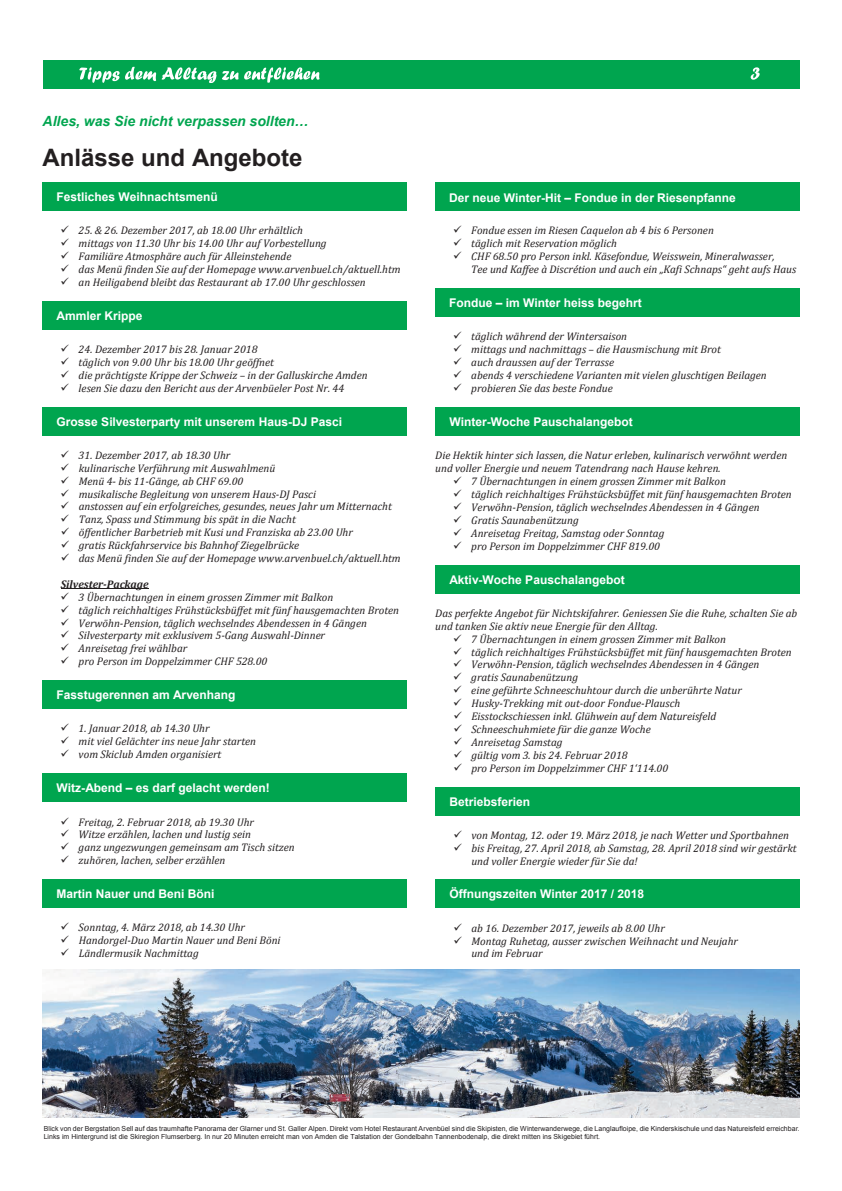
<style>
.page{position:relative;width:842px;height:1191px;background:#fff}
.page>*{position:absolute;margin:0;border:0;box-sizing:border-box;transform-origin:0 0}
.t1{font:700 24px "Arial";color:#231f20}
.t2{font:italic 700 14px "Arial";color:#00a54f}
.t3{font:700 12px "Arial";color:#fff}
.t4{font:italic 11px/12.8px "Cambria";color:#231f20}
.t5{font:italic 700 11px "Cambria";color:#231f20}
.t6{font:7px/8.2px "Arial";color:#231f20}
</style>
<div class="page">
<hr style="left:61px;top:588px;width:87px;height:1px;background:#231f20">
<div style="left:43px;top:182px;width:364px;height:29px;background:#00a54f"></div>
<div style="left:43px;top:301px;width:364px;height:29px;background:#00a54f"></div>
<div style="left:43px;top:407px;width:364px;height:28px;background:#00a54f"></div>
<div style="left:43px;top:680px;width:364px;height:29px;background:#00a54f"></div>
<div style="left:43px;top:773px;width:364px;height:29px;background:#00a54f"></div>
<div style="left:43px;top:879px;width:364px;height:29px;background:#00a54f"></div>
<div style="left:435px;top:183px;width:364px;height:28px;background:#00a54f"></div>
<div style="left:435px;top:288px;width:364px;height:29px;background:#00a54f"></div>
<div style="left:435px;top:407px;width:365px;height:28px;background:#00a54f"></div>
<div style="left:435px;top:565px;width:365px;height:28px;background:#00a54f"></div>
<div style="left:435px;top:787px;width:365px;height:28px;background:#00a54f"></div>
<div style="left:435px;top:879px;width:365px;height:29px;background:#00a54f"></div>
<div style="left:43px;top:60px;width:757px;height:29px;background:#00a54f"></div>
<svg style="left:79px;top:67px;width:77px;height:15px"></svg>
<svg style="left:162px;top:67px;width:54px;height:15px"></svg>
<svg style="left:222px;top:71px;width:16px;height:9px"></svg>
<svg style="left:244px;top:67px;width:75px;height:15px"></svg>
<svg style="left:751px;top:67px;width:9px;height:13px"></svg>
<img style="left:43px;top:969px;width:756px;height:148px">
<p class="t2" style="left:43px;top:112px;width:268px">Alles, was Sie nicht verpassen sollten…</p>
<h1 class="t1" style="left:43px;top:141px;width:261px">Anlässe und Angebote</h1>
<p class="t3" style="left:57px;top:189px;width:163px">Festliches Weihnachtsmenü</p>
<p class="t4" style="left:61px;top:224px;width:244px">✓ 25. &amp; 26. Dezember 2017, ab 18.00 Uhr erhältlich</p>
<p class="t4" style="left:61px;top:236px;width:267px">✓ mittags von 11.30 Uhr bis 14.00 Uhr auf Vorbestellung</p>
<p class="t4" style="left:61px;top:249px;width:232px">✓ Familiäre Atmosphäre auch für Alleinstehende</p>
<p class="t4" style="left:61px;top:262px;width:341px">✓ das Menü finden Sie auf der Homepage www.arvenbuel.ch/aktuell.htm</p>
<p class="t4" style="left:61px;top:275px;width:307px">✓ an Heiligabend bleibt das Restaurant ab 17.00 Uhr geschlossen</p>
<p class="t3" style="left:57px;top:308px;width:87px">Ammler Krippe</p>
<p class="t4" style="left:61px;top:342px;width:198px">✓ 24. Dezember 2017 bis 28. Januar 2018</p>
<p class="t4" style="left:61px;top:355px;width:215px">✓ täglich von 9.00 Uhr bis 18.00 Uhr geöffnet</p>
<p class="t4" style="left:61px;top:368px;width:309px">✓ die prächtigste Krippe der Schweiz – in der Galluskirche Amden</p>
<p class="t4" style="left:61px;top:381px;width:285px">✓ lesen Sie dazu den Bericht aus der Arvenbüeler Post Nr. 44</p>
<p class="t3" style="left:57px;top:413px;width:287px">Grosse Silvesterparty mit unserem Haus-DJ Pasci</p>
<p class="t4" style="left:61px;top:448px;width:171px">✓ 31. Dezember 2017, ab 18.30 Uhr</p>
<p class="t4" style="left:61px;top:461px;width:216px">✓ kulinarische Verführung mit Auswahlmenü</p>
<p class="t4" style="left:61px;top:474px;width:184px">✓ Menü 4- bis 11-Gänge, ab CHF 69.00</p>
<p class="t4" style="left:61px;top:487px;width:257px">✓ musikalische Begleitung von unserem Haus-DJ Pasci</p>
<p class="t4" style="left:61px;top:500px;width:333px">✓ anstossen auf ein erfolgreiches, gesundes, neues Jahr um Mitternacht</p>
<p class="t4" style="left:61px;top:513px;width:237px">✓ Tanz, Spass und Stimmung bis spät in die Nacht</p>
<p class="t4" style="left:61px;top:525px;width:294px">✓ öffentlicher Barbetrieb mit Kusi und Franziska ab 23.00 Uhr</p>
<p class="t4" style="left:61px;top:538px;width:240px">✓ gratis Rückfahrservice bis Bahnhof Ziegelbrücke</p>
<p class="t4" style="left:61px;top:551px;width:341px">✓ das Menü finden Sie auf der Homepage www.arvenbuel.ch/aktuell.htm</p>
<p class="t5" style="left:61px;top:576px;width:89px">Silvester-Package</p>
<p class="t4" style="left:61px;top:590px;width:274px">✓ 3 Übernachtungen in einem grossen Zimmer mit Balkon</p>
<p class="t4" style="left:61px;top:603px;width:340px">✓ täglich reichhaltiges Frühstücksbüffet mit fünf hausgemachten Broten</p>
<p class="t4" style="left:61px;top:616px;width:308px">✓ Verwöhn-Pension, täglich wechselndes Abendessen in 4 Gängen</p>
<p class="t4" style="left:61px;top:629px;width:266px">✓ Silvesterparty mit exklusivem 5-Gang Auswahl-Dinner</p>
<p class="t4" style="left:61px;top:641px;width:128px">✓ Anreisetag frei wählbar</p>
<p class="t4" style="left:61px;top:654px;width:208px">✓ pro Person im Doppelzimmer CHF 528.00</p>
<p class="t3" style="left:57px;top:687px;width:181px">Fasstugerennen am Arvenhang</p>
<p class="t4" style="left:61px;top:722px;width:150px">✓ 1. Januar 2018, ab 14.30 Uhr</p>
<p class="t4" style="left:61px;top:734px;width:197px">✓ mit viel Gelächter ins neue Jahr starten</p>
<p class="t4" style="left:61px;top:747px;width:162px">✓ vom Skiclub Amden organisiert</p>
<p class="t3" style="left:57px;top:780px;width:215px">Witz-Abend – es darf gelacht werden!</p>
<p class="t4" style="left:61px;top:815px;width:195px">✓ Freitag, 2. Februar 2018, ab 19.30 Uhr</p>
<p class="t4" style="left:61px;top:828px;width:192px">✓ Witze erzählen, lachen und lustig sein</p>
<p class="t4" style="left:61px;top:840px;width:236px">✓ ganz ungezwungen gemeinsam am Tisch sitzen</p>
<p class="t4" style="left:61px;top:853px;width:166px">✓ zuhören, lachen, selber erzählen</p>
<p class="t3" style="left:57px;top:886px;width:159px">Martin Nauer und Beni Böni</p>
<p class="t4" style="left:61px;top:920px;width:186px">✓ Sonntag, 4. März 2018, ab 14.30 Uhr</p>
<p class="t4" style="left:61px;top:933px;width:221px">✓ Handorgel-Duo Martin Nauer und Beni Böni</p>
<p class="t4" style="left:61px;top:946px;width:140px">✓ Ländlermusik Nachmittag</p>
<p class="t3" style="left:449px;top:189px;width:288px">Der neue Winter-Hit – Fondue in der Riesenpfanne</p>
<p class="t4" style="left:453px;top:224px;width:262px">✓ Fondue essen im Riesen Caquelon ab 4 bis 6 Personen</p>
<p class="t4" style="left:453px;top:237px;width:165px">✓ täglich mit Reservation möglich</p>
<p class="t4" style="left:471px;top:250px;width:327px;text-indent:-18px">✓ CHF 68.50 pro Person inkl. Käsefondue, Weisswein, Mineralwasser,<br>Tee und Kaffee à Discrétion und auch ein „Kafi Schnaps“ geht aufs Haus</p>
<p class="t3" style="left:449px;top:295px;width:194px">Fondue – im Winter heiss begehrt</p>
<p class="t4" style="left:453px;top:330px;width:175px">✓ täglich während der Wintersaison</p>
<p class="t4" style="left:453px;top:343px;width:269px">✓ mittags und nachmittags – die Hausmischung mit Brot</p>
<p class="t4" style="left:453px;top:355px;width:162px">✓ auch draussen auf der Terrasse</p>
<p class="t4" style="left:453px;top:368px;width:315px">✓ abends 4 verschiedene Varianten mit vielen gluschtigen Beilagen</p>
<p class="t4" style="left:453px;top:381px;width:161px">✓ probieren Sie das beste Fondue</p>
<p class="t3" style="left:449px;top:414px;width:185px">Winter-Woche Pauschalangebot</p>
<p class="t4" style="left:435px;top:448px;width:354px">Die Hektik hinter sich lassen, die Natur erleben, kulinarisch verwöhnt werden und voller Energie und neuem Tatendrang nach Hause kehren.</p>
<p class="t4" style="left:453px;top:474px;width:274px">✓ 7 Übernachtungen in einem grossen Zimmer mit Balkon</p>
<p class="t4" style="left:453px;top:487px;width:340px">✓ täglich reichhaltiges Frühstücksbüffet mit fünf hausgemachten Broten</p>
<p class="t4" style="left:453px;top:500px;width:308px">✓ Verwöhn-Pension, täglich wechselndes Abendessen in 4 Gängen</p>
<p class="t4" style="left:453px;top:513px;width:127px">✓ Gratis Saunabenützung</p>
<p class="t4" style="left:453px;top:526px;width:213px">✓ Anreisetag Freitag, Samstag oder Sonntag</p>
<p class="t4" style="left:453px;top:539px;width:208px">✓ pro Person im Doppelzimmer CHF 819.00</p>
<p class="t3" style="left:449px;top:572px;width:177px">Aktiv-Woche Pauschalangebot</p>
<p class="t4" style="left:435px;top:606px;width:363px">Das perfekte Angebot für Nichtskifahrer. Geniessen Sie die Ruhe, schalten Sie ab und tanken Sie aktiv neue Energie für den Alltag.</p>
<p class="t4" style="left:453px;top:632px;width:274px">✓ 7 Übernachtungen in einem grossen Zimmer mit Balkon</p>
<p class="t4" style="left:453px;top:645px;width:340px">✓ täglich reichhaltiges Frühstücksbüffet mit fünf hausgemachten Broten</p>
<p class="t4" style="left:453px;top:658px;width:308px">✓ Verwöhn-Pension, täglich wechselndes Abendessen in 4 Gängen</p>
<p class="t4" style="left:453px;top:670px;width:126px">✓ gratis Saunabenützung</p>
<p class="t4" style="left:453px;top:683px;width:290px">✓ eine geführte Schneeschuhtour durch die unberührte Natur</p>
<p class="t4" style="left:453px;top:696px;width:228px">✓ Husky-Trekking mit out-door Fondue-Plausch</p>
<p class="t4" style="left:453px;top:709px;width:264px">✓ Eisstockschiessen inkl. Glühwein auf dem Natureisfeld</p>
<p class="t4" style="left:453px;top:722px;width:199px">✓ Schneeschuhmiete für die ganze Woche</p>
<p class="t4" style="left:453px;top:735px;width:111px">✓ Anreisetag Samstag</p>
<p class="t4" style="left:453px;top:748px;width:176px">✓ gültig vom 3. bis 24. Februar 2018</p>
<p class="t4" style="left:453px;top:761px;width:216px">✓ pro Person im Doppelzimmer CHF 1‘114.00</p>
<p class="t3" style="left:449px;top:793px;width:82px">Betriebsferien</p>
<p class="t4" style="left:453px;top:828px;width:337px">✓ von Montag, 12. oder 19. März 2018, je nach Wetter und Sportbahnen</p>
<p class="t4" style="left:471px;top:841px;width:327px;text-indent:-18px">✓ bis Freitag, 27. April 2018, ab Samstag, 28. April 2018 sind wir gestärkt und voller Energie wieder für Sie da!</p>
<p class="t3" style="left:449px;top:886px;width:196px">Öffnungszeiten Winter 2017 / 2018</p>
<p class="t4" style="left:453px;top:921px;width:213px">✓ ab 16. Dezember 2017, jeweils ab 8.00 Uhr</p>
<p class="t4" style="left:471px;top:933px;width:268px;text-indent:-18px">✓ Montag Ruhetag, ausser zwischen Weihnacht und Neujahr und im Februar</p>
<p class="t6" style="left:44px;top:1124px;width:757px">Blick von der Bergstation Sell auf das traumhafte Panorama der Glarner und St. Galler Alpen. Direkt vom Hotel Restaurant Arvenbüel sind die Skipisten, die Winterwanderwege, die Langlaufloipe, die Kinderskischule und das Natureisfeld erreichbar.<br>Links im Hintergrund ist die Skiregion Flumserberg. In nur 20 Minuten erreicht man von Amden die Talstation der Gondelbahn Tannenbodenalp, die direkt mitten ins Skigebiet führt.</p>
</div>
